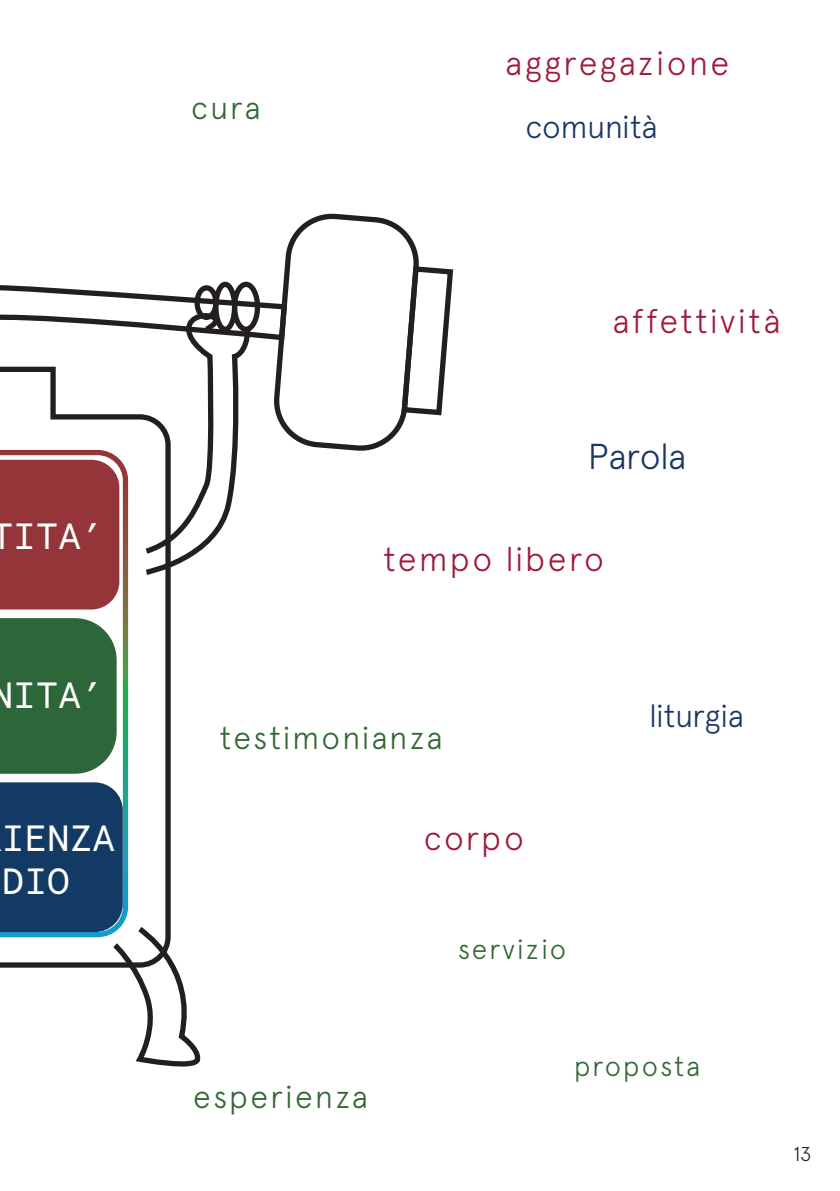
<style>
.page{position:relative;width:840px;height:1191px;background:#fff}
.page>*{position:absolute;margin:0;border:0;box-sizing:border-box;transform-origin:0 0}
.t1{font:36.4px/43.8px "Apercu Mono";color:#fff}
.t2{font:300 36px "Apercu";letter-spacing:-.02em;color:#193762}
.t3{font:300 34px "Apercu";letter-spacing:.06em;color:#9e1c3a}
.t4{font:300 32px "Apercu";letter-spacing:.06em;color:#326733}
.t5{font:300 32px "Apercu";letter-spacing:-.02em;color:#193762}
.t6{font:300 28px "Apercu";letter-spacing:.06em;color:#326733}
.t7{font:300 20px "Apercu";color:#231f20}
</style>
<div class="page">
<svg style="left:128px;top:478px;width:43px;height:304px"></svg>
<svg style="left:140px;top:467px;width:97px;height:110px"></svg>
<div style="left:232px;top:282px;width:28px;height:50px;border:5px solid #231f20;border-radius:50%"></div>
<div style="left:213px;top:282px;width:24px;height:50px;border:5px solid #231f20;border-radius:50%"></div>
<svg style="left:283px;top:213px;width:171px;height:238px"></svg>
<svg style="left:0;top:285px;width:289px;height:182px"></svg>
<svg style="left:0;top:450px;width:128px;height:332px"></svg>
<svg style="left:0;top:782px;width:201px;height:285px"></svg>
<div style="left:0;top:618px;width:117px;height:155px;background:#2d6638"></div>
<div style="left:0;top:460px;width:119px;height:149px;background:#943539"></div>
<p class="t1" style="left:-9px;top:514px;width:115px">TITA’</p>
<p class="t1" style="left:-9px;top:673px;width:115px">NITA’</p>
<p class="t1" style="left:2px;top:816px;width:115px">IENZA<br>DIO</p>
<p class="t4" style="left:191px;top:89px;width:71px">cura</p>
<p class="t3" style="left:505px;top:43px;width:225px">aggregazione</p>
<p class="t5" style="left:525px;top:108px;width:134px">comunità</p>
<p class="t3" style="left:612px;top:301px;width:169px">affettività</p>
<p class="t2" style="left:587px;top:434px;width:100px">Parola</p>
<p class="t3" style="left:383px;top:539px;width:222px">tempo libero</p>
<p class="t4" style="left:220px;top:719px;width:224px">testimonianza</p>
<p class="t3" style="left:423px;top:817px;width:101px">corpo</p>
<p class="t6" style="left:457px;top:932px;width:110px">servizio</p>
<p class="t5" style="left:648px;top:696px;width:96px">liturgia</p>
<p class="t4" style="left:193px;top:1077px;width:176px">esperienza</p>
<p class="t6" style="left:573px;top:1049px;width:128px">proposta</p>
<p class="t7" style="left:793px;top:1142px;width:20px">13</p>
</div>
